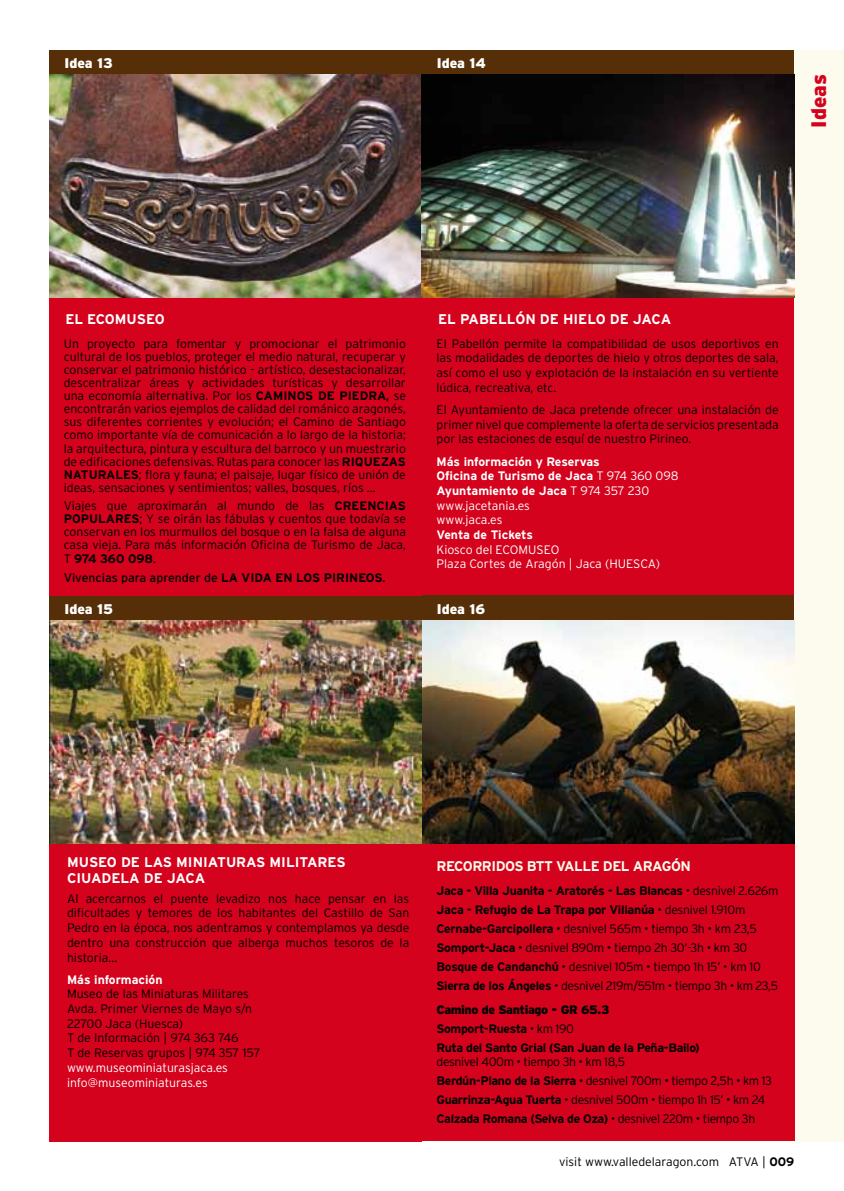
<style>
.page{position:relative;width:844px;height:1191px;background:#fff}
.page>*{position:absolute;margin:0;border:0;box-sizing:border-box;transform-origin:0 0}
.t1{font:900 21px "Interstate";color:#d4021d}
.t2{font:700 14px/16.8px "Interstate";color:#fff}
.t3{font:700 14px "Interstate";letter-spacing:-.035em;color:#fcfbed}
.t4{font:900 14px "Interstate";color:#fff}
.t5{font:300 12.25px/14.7px "Interstate";letter-spacing:-.005em;color:#000;text-align:justify}
.t6{font:300 12.25px/18.9px "Interstate";letter-spacing:-.03em;color:#000}
.t7{font:300 12.25px/14.7px "Interstate";color:#fff}
.t8{font:700 12.25px/18.9px "Interstate";letter-spacing:-.03em;color:#000}
.t9{font:12.25px "Interstate";color:#000}
.s1{font-weight:700}
.s2{font-weight:400}
.s3{font-weight:700;color:#fff}
.s4{color:#fff}
.s5{font-weight:900}
.s6{font-weight:300}
.s7{font-style:inherit}
</style>
<div class="page">
<div style="left:422px;top:298px;width:372px;height:297px;background:#d4021d"></div>
<div style="left:50px;top:50px;width:372px;height:24px;background:#562f08"></div>
<div style="left:50px;top:595px;width:372px;height:25px;background:#562f08"></div>
<div style="left:422px;top:50px;width:372px;height:24px;background:#562f08"></div>
<div style="left:422px;top:595px;width:372px;height:25px;background:#562f08"></div>
<div style="left:794px;top:50px;width:49px;height:1091px;background:#fcfbed"></div>
<div style="left:422px;top:842px;width:372px;height:299px;background:#d4021d"></div>
<div style="left:50px;top:843px;width:372px;height:298px;background:#d4021d"></div>
<div style="left:50px;top:298px;width:372px;height:297px;background:#d4021d"></div>
<img style="left:50px;top:620px;width:744px;height:223px">
<img style="left:50px;top:74px;width:744px;height:224px">
<p class="t4" style="left:64px;top:55px;width:50px">Idea 13</p>
<p class="t4" style="left:437px;top:55px;width:50px">Idea 14</p>
<p class="t1" style="left:806px;top:128px;width:55px;rotate:-90deg">Ideas</p>
<p class="t2" style="left:65px;top:310px;width:101px">EL ECOMUSEO</p>
<p class="t5" style="left:64px;top:336px;width:343px;line-height:13.1px">Un proyecto para fomentar y promocionar el patrimonio cultural de los pueblos, proteger el medio natural, recuperar y conservar el patrimonio histórico - artístico, desestacionalizar, descentralizar áreas y actividades turísticas y desarrollar una economía alternativa. Por los <span class="s1">CAMINOS DE PIEDRA</span><span class="s2">,</span> se encontrarán varios ejemplos de calidad del románico aragonés, sus diferentes corrientes y evolución; el Camino de Santiago como importante vía de comunicación a lo largo de la historia; la arquitectura, pintura y escultura del barroco y un muestrario de edificaciones defensivas. Rutas para conocer las <span class="s1">RIQUEZAS NATURALES</span>; flora y fauna; el paisaje, lugar físico de unión de ideas, sensaciones y sentimientos; valles, bosques, ríos …</p>
<p class="t5" style="left:64px;top:499px;width:343px;line-height:13.1px">Viajes que aproximarán al mundo de las <span class="s1">CREENCIAS POPULARES</span>; Y se oirán las fábulas y cuentos que todavía se conservan en los murmullos del bosque o en la falsa de alguna casa vieja. Para más información Oficina de Turismo de Jaca, T <span class="s1">974 360 098</span>.</p>
<p class="t9" style="left:64px;top:570px;width:323px">Vivencias para aprender de <span class="s1">LA VIDA EN LOS PIRINEOS</span>.</p>
<p class="t2" style="left:438px;top:310px;width:234px">EL PABELLÓN DE HIELO DE JACA</p>
<p class="t5" style="left:436px;top:336px;width:343px">El Pabellón permite la compatibilidad de usos deportivos en las modalidades de deportes de hielo y otros deportes de sala, así como el uso y explotación de la instalación en su vertiente lúdica, recreativa, etc.</p>
<p class="t5" style="left:436px;top:402px;width:343px">El Ayuntamiento de Jaca pretende ofrecer una instalación de primer nivel que complemente la oferta de servicios presentada por las estaciones de esquí de nuestro Pirineo.</p>
<p class="t7" style="left:436px;top:454px;width:243px"><span class="s1">Más información y Reservas<br>Oficina de Turismo de Jaca</span> T 974 360 098<br><span class="s1">Ayuntamiento de Jaca</span> T 974 357 230 www.jacetania.es<br>www.jaca.es<br><span class="s1">Venta de Tickets<br></span>Kiosco del ECOMUSEO<br>Plaza Cortes de Aragón | Jaca (HUESCA)</p>
<p class="t4" style="left:64px;top:601px;width:50px">Idea 15</p>
<p class="t4" style="left:437px;top:601px;width:50px">Idea 16</p>
<p class="t2" style="left:67px;top:853px;width:280px">MUSEO DE LAS MINIATURAS MILITARES<br>CIUADELA DE JACA</p>
<p class="t5" style="left:67px;top:891px;width:343px">Al acercarnos el puente levadizo nos hace pensar en las dificultades y temores de los habitantes del Castillo de San Pedro en la época, nos adentramos y contemplamos ya desde dentro una construcción que alberga muchos tesoros de la historia...</p>
<p class="t5" style="left:67px;top:972px;width:195px;text-align:left"><span class="s3">Más información<br></span>Museo de las Miniaturas Militares<br>Avda. Primer Viernes de Mayo s/n<br>22700 Jaca (Huesca)<br>T de Información | 974 363 746<br>T de Reservas grupos | 974 357 157 <span class="s4">www.museominiaturasjaca.es info@museominiaturas.es</span></p>
<p class="t3" style="left:436px;top:858px;width:256px">RECORRIDOS BTT VALLE DEL ARAGÓN</p>
<p class="t5" style="left:436px;top:881px;width:343px;line-height:18.9px;text-align:left"><span class="s1">Jaca - Villa Juanita - Aratorés - Las Blancas</span> • desnivel 2.626m <span class="s1">Jaca - Refugio de La Trapa por Villanúa</span> • desnivel 1.910m <span class="s1">Cernabe-Garcipollera</span> • desnivel 565m • tiempo 3h • km 23,5<br><span class="s1">Somport-Jaca</span> • desnivel 890m • tiempo 2h 30’-3h • km 30<br><span class="s1">Bosque de Candanchú</span> • desnivel 105m • tiempo 1h 15’ • km 10<br><span class="s1">Sierra de los Ángeles</span> • desnivel 219m/551m • tiempo 3h • km 23,5</p>
<p class="t8" style="left:436px;top:1000px;width:264px"><span class="s5">Camino de Santiago - GR 65.3<br></span>Somport-Ruesta <span class="s6">• km 190<br></span>Ruta del Santo Grial (San Juan de la Peña-Bailo)</p>
<p class="t6" style="left:436px;top:1051px;width:337px">desnivel 400m • tiempo 3h • km 18,5<br><span class="s1">Berdún-Plano de la Sierra</span> • desnivel 700m • tiempo 2,5h • km 13<br><span class="s1">Guarrinza-Agua Tuerta</span> • desnivel 500m • tiempo 1h 15’ • km 24<br><span class="s1">Calzada Romana (Selva de Oza)</span> • desnivel 220m • tiempo 3h</p>
<p class="t5" style="left:559px;top:1154px;width:237px">visit www.valledelaragon.com <span class="s7">ATVA |</span> <span class="s1">009</span></p>
</div>
